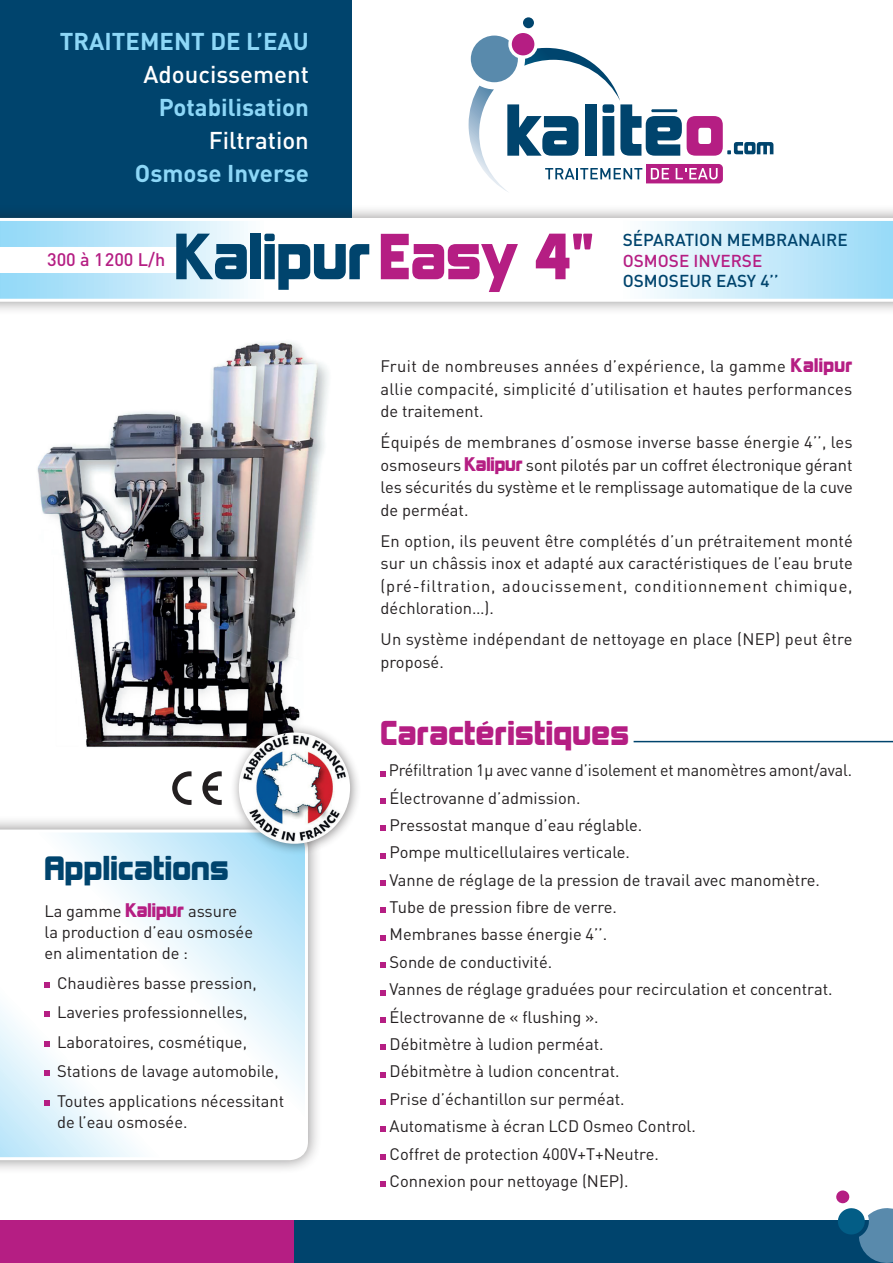
<style>
.page{position:relative;width:893px;height:1263px;background:#fff}
.page>*{position:absolute;margin:0;border:0;box-sizing:border-box;transform-origin:0 0}
.t1{font:60px "Kimberley";color:#00446d}
.t2{font:31.5px "Kimberley";letter-spacing:.01em;color:#b51e83}
.t3{font:31.5px "Kimberley";letter-spacing:.01em;color:#00446d}
.t4{font:700 24px "DIN";color:#8dd7f7}
.t5{font:500 24px "DIN";color:#fff}
.t6{font:500 18px "DIN";color:#b51e83}
.t7{font:500 17.1px "DIN";color:#00446d}
.t8{font:500 17.1px "DIN";color:#b51e83}
.t9{font:16.5px/27.5px "DIN";color:#231f20}
.s1{color:#b51e83}
.s2{font-family:"Kimberley";font-size:18px;color:#b51e83}
</style>
<div class="page">
<div style="left:0;top:0;width:352px;height:243px;background:#00446d"></div>
<svg style="left:512px;top:33px;width:22px;height:22px"></svg>
<div style="left:523px;top:17px;width:11px;height:11px;background:#00446d;border-radius:50%"></div>
<svg style="left:469px;top:36px;width:304px;height:156px"></svg>
<svg style="left:381px;top:771px;width:5px;height:5px"></svg>
<svg style="left:381px;top:798px;width:5px;height:5px"></svg>
<svg style="left:381px;top:826px;width:5px;height:5px"></svg>
<svg style="left:381px;top:853px;width:5px;height:5px"></svg>
<svg style="left:381px;top:880px;width:5px;height:6px"></svg>
<svg style="left:381px;top:908px;width:5px;height:5px"></svg>
<svg style="left:381px;top:935px;width:5px;height:5px"></svg>
<svg style="left:381px;top:962px;width:5px;height:6px"></svg>
<svg style="left:381px;top:990px;width:5px;height:5px"></svg>
<svg style="left:381px;top:1017px;width:5px;height:5px"></svg>
<svg style="left:381px;top:1045px;width:5px;height:5px"></svg>
<svg style="left:381px;top:1072px;width:5px;height:5px"></svg>
<svg style="left:381px;top:1099px;width:5px;height:6px"></svg>
<svg style="left:381px;top:1127px;width:5px;height:5px"></svg>
<svg style="left:381px;top:1154px;width:5px;height:5px"></svg>
<svg style="left:381px;top:1181px;width:5px;height:6px"></svg>
<div style="left:290px;top:1220px;width:603px;height:43px;background:#00446d"></div>
<div style="left:0;top:1220px;width:293px;height:43px;background:#b51e83"></div>
<svg style="left:838px;top:1208px;width:55px;height:55px"></svg>
<div style="left:836px;top:1190px;width:13px;height:13px;background:#b51e83;border-radius:50%"></div>
<hr style="left:634px;top:741px;width:259px;height:1px;background:#00446d">
<div style="left:0;top:204px;width:893px;height:112px;background:#231f20;opacity:.5"></div>
<svg style="left:0;top:218px;width:893px;height:84px"></svg>
<div style="left:0;top:247px;width:180px;height:25px;background:#fff"></div>
<div style="left:39px;top:242px;width:135px;height:35px;background:#fff;opacity:.75"></div>
<img style="left:37px;top:342px;width:291px;height:406px">
<div style="left:0;top:815px;width:322px;height:359px;background:#231f20;opacity:.5"></div>
<svg style="left:0;top:829px;width:308px;height:331px"></svg>
<svg style="left:44px;top:982px;width:6px;height:5px"></svg>
<svg style="left:44px;top:1011px;width:6px;height:6px"></svg>
<svg style="left:44px;top:1041px;width:6px;height:5px"></svg>
<svg style="left:44px;top:1070px;width:6px;height:6px"></svg>
<svg style="left:44px;top:1100px;width:6px;height:5px"></svg>
<svg style="left:172px;top:771px;width:20px;height:34px"></svg>
<svg style="left:202px;top:771px;width:20px;height:34px"></svg>
<div style="left:229px;top:723px;width:133px;height:132px;background:#231f20;opacity:.5"></div>
<img style="left:239px;top:732px;width:111px;height:112px;border-radius:56px">
<h3 class="t4" style="left:60px;top:26px;width:251px">TRAITEMENT DE L’EAU</h3>
<h3 class="t5" style="left:144px;top:59px;width:167px">Adoucissement</h3>
<h3 class="t4" style="left:159px;top:92px;width:152px">Potabilisation</h3>
<h3 class="t5" style="left:209px;top:125px;width:102px">Filtration</h3>
<h3 class="t4" style="left:135px;top:158px;width:175px">Osmose Inverse</h3>
<p class="t6" style="left:47px;top:248px;width:120px">300 à 1200 L/h</p>
<h1 class="t1" style="left:174px;top:223px;width:421px">Kalipur <span class="s1">Easy 4"</span></h1>
<p class="t7" style="left:623px;top:229px;width:226px">SÉPARATION MEMBRANAIRE</p>
<p class="t8" style="left:623px;top:250px;width:141px">OSMOSE INVERSE</p>
<p class="t7" style="left:623px;top:270px;width:157px">OSMOSEUR EASY 4’’</p>
<p class="t9" style="left:381px;top:354px;width:473px;line-height:22.5px;text-align:justify">Fruit de nombreuses années d’expérience, la gamme <span class="s2">Kalipur </span>allie compacité, simplicité d’utilisation et hautes performances de traitement.</p>
<p class="t9" style="left:381px;top:430px;width:474px;line-height:22.5px;text-align:justify">Équipés de membranes d’osmose inverse basse énergie 4’’, les osmoseurs <span class="s2">Kalipur</span> sont pilotés par un coffret électronique gérant les sécurités du système et le remplissage automatique de la cuve de perméat.</p>
<p class="t9" style="left:381px;top:529px;width:474px;line-height:22.5px;text-align:justify">En option, ils peuvent être complétés d’un prétraitement monté sur un châssis inox et adapté aux caractéristiques de l’eau brute (pré-filtration, adoucissement, conditionnement chimique, déchloration…).</p>
<p class="t9" style="left:381px;top:627px;width:473px;line-height:22.5px">Un système indépendant de nettoyage en place (NEP) peut être proposé.</p>
<h2 class="t3" style="left:44px;top:851px;width:186px">Applications</h2>
<p class="t9" style="left:44px;top:900px;width:210px;line-height:21px">La gamme <span class="s2">Kalipur</span> assure la production d’eau osmosée en alimentation de :</p>
<p class="t9" style="left:57px;top:968px;width:229px;line-height:29.5px">Chaudières basse pression,<br>Laveries professionnelles,<br>Laboratoires, cosmétique,<br>Stations de lavage automobile,<br>Toutes applications nécessitant</p>
<p class="t9" style="left:57px;top:1108px;width:132px">de l’eau osmosée.</p>
<h2 class="t2" style="left:381px;top:715px;width:250px">Caractéristiques</h2>
<p class="t9" style="left:389px;top:756px;width:465px">Préfiltration 1μ avec vanne d’isolement et manomètres amont/aval.<br>Électrovanne d’admission.<br>Pressostat manque d’eau réglable.<br>Pompe multicellulaires verticale.<br>Vanne de réglage de la pression de travail avec manomètre.<br>Tube de pression fibre de verre.<br>Membranes basse énergie 4’’.<br>Sonde de conductivité.<br>Vannes de réglage graduées pour recirculation et concentrat.<br>Électrovanne de « flushing ».<br>Débitmètre à ludion perméat.<br>Débitmètre à ludion concentrat.<br>Prise d’échantillon sur perméat.<br>Automatisme à écran LCD Osmeo Control.<br>Coffret de protection 400V+T+Neutre.<br>Connexion pour nettoyage (NEP).</p>
</div>
